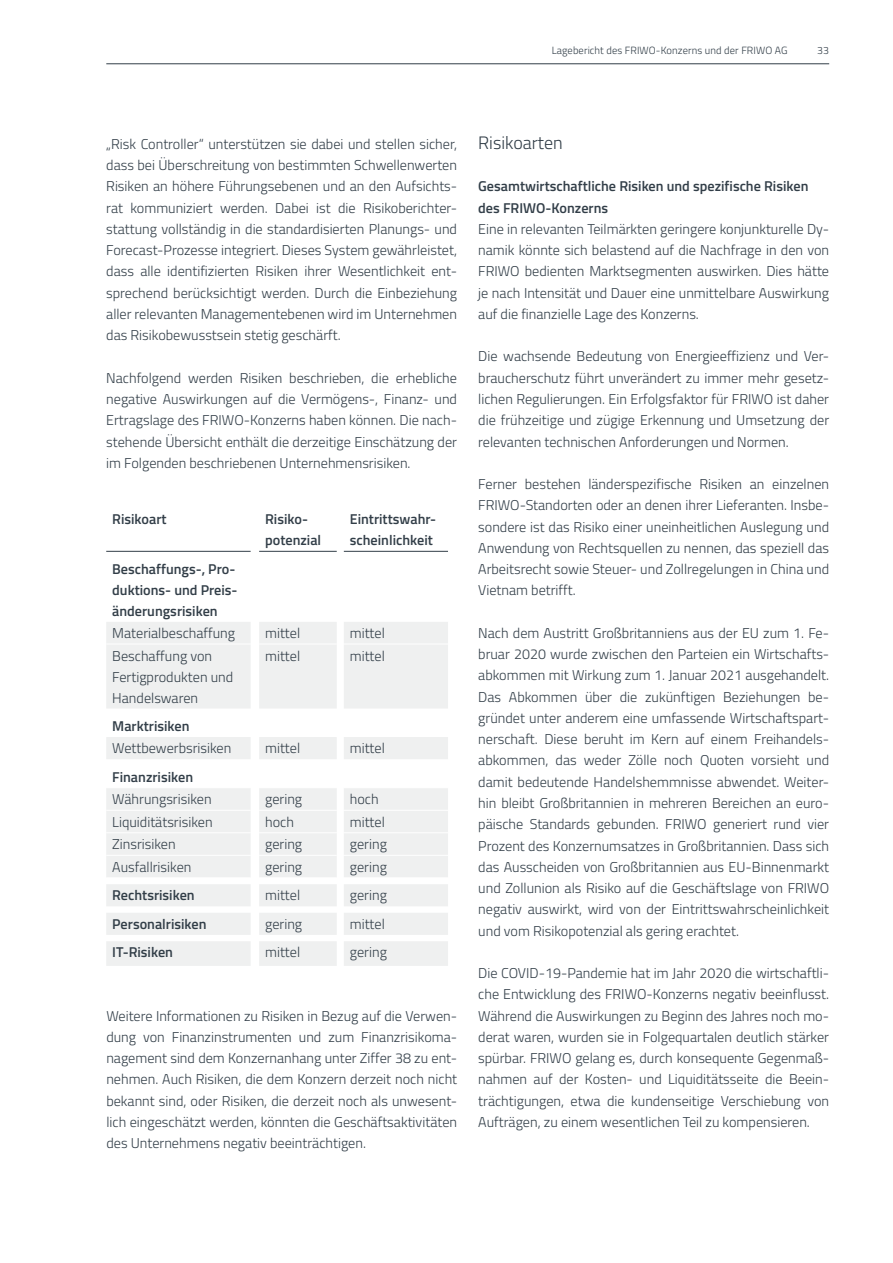
<style>
.page{position:relative;width:893px;height:1263px;background:#fff}
.page>*{position:absolute;margin:0;border:0;box-sizing:border-box;transform-origin:0 0}
.t1{font:300 18px "Titillium Web";color:#323e48}
.t2{font:300 14.25px/21.3px "Titillium Web";color:#323e48;text-align:justify}
.t3{font:600 14.25px/21px "Titillium Web";color:#323e48}
.t4{font:300 10.5px "Titillium Web";letter-spacing:.01em;color:#323e48}
</style>
<div class="page">
<svg style="left:106px;top:622px;width:342px;height:344px;fill:#eff0f0"></svg>
<hr style="left:106px;top:551px;width:145px;height:1px;background:#323e48">
<hr style="left:259px;top:551px;width:78px;height:1px;background:#323e48">
<hr style="left:344px;top:551px;width:104px;height:1px;background:#323e48">
<hr style="left:106px;top:644px;width:145px;height:1px;background:#fff">
<hr style="left:259px;top:644px;width:78px;height:1px;background:#fff">
<hr style="left:344px;top:644px;width:104px;height:1px;background:#fff">
<svg style="left:106px;top:765px;width:342px;height:23px"></svg>
<hr style="left:344px;top:787px;width:104px;height:1px;background:#fff">
<hr style="left:106px;top:810px;width:145px;height:1px;background:#fff">
<hr style="left:259px;top:810px;width:78px;height:1px;background:#fff">
<hr style="left:344px;top:810px;width:104px;height:1px;background:#fff">
<hr style="left:106px;top:832px;width:145px;height:1px;background:#fff">
<hr style="left:259px;top:832px;width:78px;height:1px;background:#fff">
<hr style="left:344px;top:832px;width:104px;height:1px;background:#fff">
<hr style="left:106px;top:855px;width:145px;height:1px;background:#fff">
<hr style="left:259px;top:855px;width:78px;height:1px;background:#fff">
<hr style="left:344px;top:855px;width:104px;height:1px;background:#fff">
<hr style="left:106px;top:877px;width:145px;height:1px;background:#fff">
<hr style="left:259px;top:877px;width:78px;height:1px;background:#fff">
<hr style="left:344px;top:877px;width:104px;height:1px;background:#fff">
<hr style="left:106px;top:64px;width:723px;height:1px;background:#323e48">
<p class="t4" style="left:552px;top:43px;width:237px">Lagebericht des FRIWO-Konzerns und der FRIWO AG</p>
<p class="t4" style="left:817px;top:43px;width:13px">33</p>
<p class="t2" style="left:106px;top:132px;width:352px">„Risk Controller“ unterstützen sie dabei und stellen sicher, dass bei Überschreitung von bestimmten Schwellenwerten Risiken an höhere Führungsebenen und an den Aufsichts&shy;rat kommuniziert werden. Dabei ist die Risikoberichter&shy;stattung vollständig in die standardisierten Planungs- und Forecast-Prozesse integriert. Dieses System gewährleistet, dass alle identifizierten Risiken ihrer Wesentlichkeit ent&shy;sprechend berücksichtigt werden. Durch die Einbeziehung aller relevanten Managementebenen wird im Unternehmen das Risikobewusstsein stetig geschärft.</p>
<p class="t2" style="left:106px;top:366px;width:352px">Nachfolgend werden Risiken beschrieben, die erhebliche negative Auswirkungen auf die Vermögens-, Finanz- und Ertragslage des FRIWO-Konzerns haben können. Die nach&shy;stehende Übersicht enthält die derzeitige Einschätzung der im Folgenden beschriebenen Unternehmensrisiken.</p>
<p class="t3" style="left:112px;top:508px;width:56px">Risikoart</p>
<p class="t3" style="left:265px;top:508px;width:58px">Risiko&shy;potenzial</p>
<p class="t3" style="left:350px;top:508px;width:88px">Eintrittswahr&shy;scheinlichkeit</p>
<p class="t3" style="left:112px;top:558px;width:125px;text-align:justify">Beschaffungs-, Pro&shy;duktions- und Preis&shy;änderungsrisiken</p>
<p class="t2" style="left:112px;top:622px;width:124px">Materialbeschaffung</p>
<p class="t2" style="left:265px;top:622px;width:37px">mittel</p>
<p class="t2" style="left:350px;top:622px;width:37px">mittel</p>
<p class="t2" style="left:112px;top:644px;width:123px;text-align:left">Beschaffung von<br>Fertigprodukten und<br>Handelswaren</p>
<p class="t2" style="left:265px;top:644px;width:37px">mittel</p>
<p class="t2" style="left:350px;top:644px;width:37px">mittel</p>
<p class="t3" style="left:112px;top:715px;width:79px">Marktrisiken</p>
<p class="t2" style="left:112px;top:737px;width:121px">Wettbewerbsrisiken</p>
<p class="t2" style="left:265px;top:737px;width:37px">mittel</p>
<p class="t2" style="left:350px;top:737px;width:37px">mittel</p>
<p class="t3" style="left:112px;top:765px;width:82px">Finanzrisiken</p>
<p class="t2" style="left:112px;top:788px;width:101px">Währungsrisiken</p>
<p class="t2" style="left:265px;top:788px;width:39px">gering</p>
<p class="t2" style="left:350px;top:788px;width:30px">hoch</p>
<p class="t2" style="left:112px;top:810px;width:102px">Liquiditätsrisiken</p>
<p class="t2" style="left:265px;top:810px;width:30px">hoch</p>
<p class="t2" style="left:350px;top:810px;width:37px">mittel</p>
<p class="t2" style="left:112px;top:833px;width:65px">Zinsrisiken</p>
<p class="t2" style="left:265px;top:833px;width:39px">gering</p>
<p class="t2" style="left:350px;top:833px;width:39px">gering</p>
<p class="t2" style="left:112px;top:855px;width:81px">Ausfallrisiken</p>
<p class="t2" style="left:265px;top:855px;width:39px">gering</p>
<p class="t2" style="left:350px;top:855px;width:39px">gering</p>
<p class="t3" style="left:112px;top:884px;width:84px">Rechtsrisiken</p>
<p class="t2" style="left:265px;top:884px;width:37px">mittel</p>
<p class="t2" style="left:350px;top:884px;width:39px">gering</p>
<p class="t3" style="left:112px;top:913px;width:96px">Personalrisiken</p>
<p class="t2" style="left:265px;top:912px;width:39px">gering</p>
<p class="t2" style="left:350px;top:912px;width:37px">mittel</p>
<p class="t3" style="left:112px;top:941px;width:62px">IT-Risiken</p>
<p class="t2" style="left:265px;top:941px;width:37px">mittel</p>
<p class="t2" style="left:350px;top:941px;width:39px">gering</p>
<p class="t2" style="left:106px;top:1004px;width:352px">Weitere Informationen zu Risiken in Bezug auf die Verwen&shy;dung von Finanzinstrumenten und zum Finanzrisikoma&shy;nagement sind dem Konzernanhang unter Ziffer 38 zu ent&shy;nehmen. Auch Risiken, die dem Konzern derzeit noch nicht bekannt sind, oder Risiken, die derzeit noch als unwesent&shy;lich eingeschätzt werden, könnten die Geschäftsaktivitäten des Unternehmens negativ beeinträchtigen.</p>
<p class="t1" style="left:478px;top:129px;width:86px">Risikoarten</p>
<p class="t3" style="left:478px;top:175px;width:332px">Gesamtwirtschaftliche Risiken und spezifische Risiken des FRIWO-Konzerns</p>
<p class="t2" style="left:478px;top:218px;width:352px">Eine in relevanten Teilmärkten geringere konjunkturelle Dy&shy;namik könnte sich belastend auf die Nachfrage in den von FRIWO bedienten Marktsegmenten auswirken. Dies hätte je nach Intensität und Dauer eine unmittelbare Auswirkung auf die finanzielle Lage des Konzerns.</p>
<p class="t2" style="left:478px;top:345px;width:352px">Die wachsende Bedeutung von Energieeffizienz und Ver&shy;braucherschutz führt unverändert zu immer mehr gesetz&shy;lichen Regulierungen. Ein Erfolgsfaktor für FRIWO ist daher die frühzeitige und zügige Erkennung und Umsetzung der relevanten technischen Anforderungen und Normen.</p>
<p class="t2" style="left:478px;top:473px;width:352px">Ferner bestehen länderspezifische Risiken an einzelnen FRIWO-Standorten oder an denen ihrer Lieferanten. Insbe&shy;sondere ist das Risiko einer uneinheitlichen Auslegung und Anwendung von Rechtsquellen zu nennen, das speziell das Arbeitsrecht sowie Steuer- und Zollregelungen in China und Vietnam betrifft.</p>
<p class="t2" style="left:478px;top:621px;width:352px;text-align:left">Nach dem Austritt Großbritanniens aus der EU zum 1. Fe&shy;bruar 2020 wurde zwischen den Parteien ein Wirtschafts&shy;abkommen mit Wirkung zum 1. Januar 2021 ausgehandelt.<br>Das Abkommen über die zukünftigen Beziehungen be&shy;gründet unter anderem eine umfassende Wirtschaftspart&shy;nerschaft. Diese beruht im Kern auf einem Freihandels&shy;abkommen, das weder Zölle noch Quoten vorsieht und damit bedeutende Handelshemmnisse abwendet. Weiter&shy;hin bleibt Großbritannien in mehreren Bereichen an euro&shy;päische Standards gebunden. FRIWO generiert rund vier Prozent des Konzernumsatzes in Großbritannien. Dass sich das Ausscheiden von Großbritannien aus EU-Binnenmarkt und Zollunion als Risiko auf die Geschäftslage von FRIWO negativ auswirkt, wird von der Eintrittswahrscheinlichkeit und vom Risikopotenzial als gering erachtet.</p>
<p class="t2" style="left:478px;top:962px;width:352px">Die COVID-19-Pandemie hat im Jahr 2020 die wirtschaftli&shy;che Entwicklung des FRIWO-Konzerns negativ beeinflusst.<br>Während die Auswirkungen zu Beginn des Jahres noch mo&shy;derat waren, wurden sie in Folgequartalen deutlich stärker spürbar. FRIWO gelang es, durch konsequente Gegenmaß&shy;nahmen auf der Kosten- und Liquiditätsseite die Beein&shy;trächtigungen, etwa die kundenseitige Verschiebung von Aufträgen, zu einem wesentlichen Teil zu kompensieren.</p>
</div>
